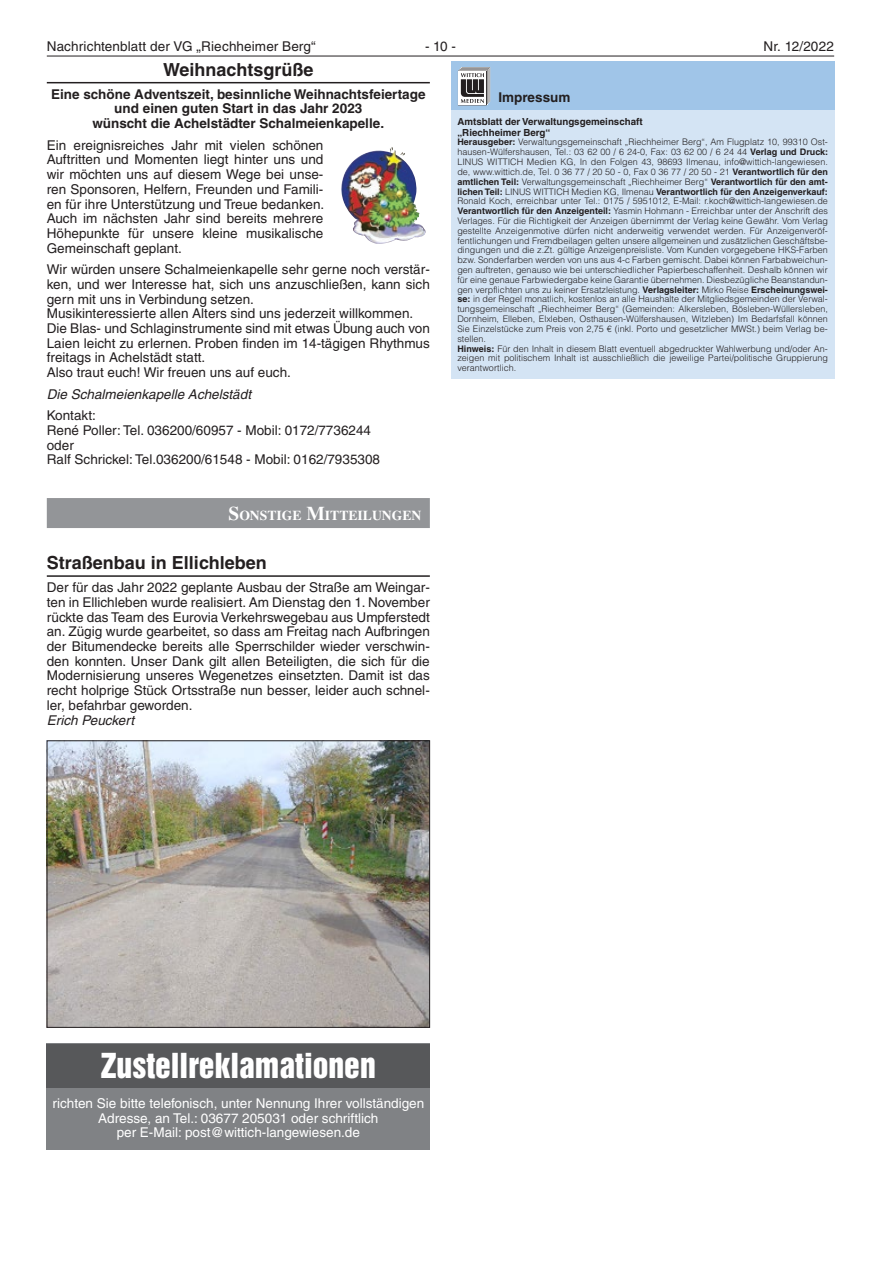
<style>
.page{position:relative;width:881px;height:1263px;background:#fff}
.page>*{position:absolute;margin:0;border:0;box-sizing:border-box;transform-origin:0 0}
.Zustell_ueber{font:31.5px "Helvetica Inserat LT";color:#fff}
.Überschrift{font:700 18px "Helvetica LT";color:#231f20}
.Rasterbalken{font:700 13.65px "Times LT";color:#fff}
.t1{font:13.5px/14.7px "Helvetica LT";color:#231f20;text-align:justify}
.Zustell_norm{font:13.5px/14.7px "Helvetica LT";color:#fff;text-align:center}
.Impressum_kopfz{font:700 13.5px "Helvetica LT";color:#231f20}
.t2{font:italic 13.5px "Helvetica LT";color:#231f20}
.Impressum_oben{font:700 9.75px/10.6px "Helvetica LT";color:#231f20}
.Impressum_Norm{font:300 9px/9.8px "Helvetica LT";color:#231f20;text-align:justify}
.s1{font-weight:700}
.s2{font-size:19.5px}
</style>
<div class="page">
<hr style="left:47px;top:56px;width:786px;height:1px;background:#231f20">
<div style="left:451px;top:99px;width:382px;height:280px;background:#d4e4f4"></div>
<div style="left:451px;top:62px;width:382px;height:48px;background:#a0c5e8"></div>
<svg style="left:458px;top:67px;width:32px;height:38px"></svg>
<hr style="left:47px;top:82px;width:382px;height:1px;background:#231f20">
<div style="left:47px;top:498px;width:382px;height:30px;background:#939598"></div>
<hr style="left:47px;top:575px;width:382px;height:2px;background:#231f20">
<img style="left:49px;top:742px;width:378px;height:283px">
<div style="left:47px;top:1043px;width:382px;height:107px;background:#808285"></div>
<div style="left:47px;top:1044px;width:382px;height:44px;background:#57585a"></div>
<img style="left:341px;top:147px;width:84px;height:97px">
<h3 class="t1" style="left:47px;top:39px;width:270px">Nachrichtenblatt der VG „Riechheimer Berg“</h3>
<h3 class="t1" style="left:425px;top:39px;width:32px">- 10 -</h3>
<h3 class="t1" style="left:763px;top:39px;width:72px">Nr. 12/2022</h3>
<p class="Impressum_kopfz" style="left:498px;top:89px;width:74px">Impressum</p>
<p class="Impressum_oben" style="left:457px;top:116px;width:187px">Amtsblatt der Verwaltungsgemeinschaft „Riechheimer Berg“</p>
<p class="Impressum_Norm" style="left:457px;top:137px;width:372px"><span class="s1">Herausgeber:</span> Verwaltungsgemeinschaft „Riechheimer Berg“, Am Flugplatz 10, 99310 Ost&shy;hausen-Wülfershausen, Tel.: 03 62 00 / 6 24-0, Fax: 03 62 00 / 6 24 44 <span class="s1">Verlag und Druck:<br></span>LINUS WITTICH Medien KG, In den Folgen 43, 98693 Ilmenau, info@wittich-langewiesen. de, www.wittich.de, Tel. 0 36 77 / 20 50 - 0, Fax 0 36 77 / 20 50 - 21 <span class="s1">Verantwortlich für den amtlichen Teil:</span> Verwaltungsgemeinschaft „Riechheimer Berg“ <span class="s1">Verantwortlich für den amt&shy;lichen Teil:</span> LINUS WITTICH Medien KG, Ilmenau <span class="s1">Verantwortlich für den Anzeigenverkauf:<br></span>Ronald Koch, erreichbar unter Tel.: 0175 / 5951012, E-Mail: r.koch@wittich-langewiesen.de <span class="s1">Verantwortlich für den Anzeigenteil:</span> Yasmin Hohmann - Erreichbar unter der Anschrift des Verlages. Für die Richtigkeit der Anzeigen übernimmt der Verlag keine Gewähr. Vom Verlag gestellte Anzeigenmotive dürfen nicht anderweitig verwendet werden. Für Anzeigenveröf&shy;fentlichungen und Fremdbeilagen gelten unsere allgemeinen und zusätzlichen Geschäftsbe&shy;dingungen und die z.Zt. gültige Anzeigenpreisliste. Vom Kunden vorgegebene HKS-Farben bzw. Sonderfarben werden von uns aus 4-c Farben gemischt. Dabei können Farbabweichun&shy;gen auftreten, genauso wie bei unterschiedlicher Papierbeschaffenheit. Deshalb können wir für eine genaue Farbwiedergabe keine Garantie übernehmen. Diesbezügliche Beanstandun&shy;gen verpflichten uns zu keiner Ersatzleistung. <span class="s1">Verlagsleiter:</span> Mirko Reise <span class="s1">Erscheinungswei&shy;se:</span> in der Regel monatlich, kostenlos an alle Haushalte der Mitgliedsgemeinden der Verwal&shy;tungsgemeinschaft „Riechheimer Berg“ (Gemeinden: Alkersleben, Bösleben-Wüllersleben, Dornheim, Elleben, Elxleben, Osthausen-Wülfershausen, Witzleben) Im Bedarfsfall können Sie Einzelstücke zum Preis von 2,75 € (inkl. Porto und gesetzlicher MWSt.) beim Verlag be&shy;stellen.</p>
<p class="Impressum_Norm" style="left:457px;top:343px;width:372px"><span class="s1">Hinweis:</span> Für den Inhalt in diesem Blatt eventuell abgedruckter Wahlwerbung und/oder An&shy;zeigen mit politischem Inhalt ist ausschließlich die jeweilige Partei/politische Gruppierung verantwortlich.</p>
<p class="Überschrift" style="left:163px;top:58px;width:152px">Weihnachtsgrüße</p>
<p class="Impressum_kopfz" style="left:51px;top:86px;width:376px">Eine schöne Adventszeit, besinnliche Weihnachtsfeiertage</p>
<p class="Impressum_kopfz" style="left:114px;top:100px;width:249px">und einen guten Start in das Jahr 2023</p>
<p class="Impressum_kopfz" style="left:92px;top:115px;width:293px">wünscht die Achelstädter Schalmeienkapelle.</p>
<p class="t1" style="left:47px;top:138px;width:279px">Ein ereignisreiches Jahr mit vielen schönen Auftritten und Momenten liegt hinter uns und wir möchten uns auf diesem Wege bei unse&shy;ren Sponsoren, Helfern, Freunden und Famili&shy;en für ihre Unterstützung und Treue bedanken.</p>
<p class="t1" style="left:47px;top:211px;width:278px">Auch im nächsten Jahr sind bereits mehrere Höhepunkte für unsere kleine musikalische Gemeinschaft geplant.</p>
<p class="t1" style="left:47px;top:262px;width:384px">Wir würden unsere Schalmeienkapelle sehr gerne noch verstär&shy;ken, und wer Interesse hat, sich uns anzuschließen, kann sich gern mit uns in Verbindung setzen.</p>
<p class="t1" style="left:47px;top:306px;width:368px">Musikinteressierte allen Alters sind uns jederzeit willkommen.</p>
<p class="t1" style="left:47px;top:321px;width:384px">Die Blas- und Schlaginstrumente sind mit etwas Übung auch von Laien leicht zu erlernen. Proben finden im 14-tägigen Rhythmus freitags in Achelstädt statt.</p>
<p class="t1" style="left:47px;top:365px;width:245px">Also traut euch! Wir freuen uns auf euch.</p>
<p class="t2" style="left:47px;top:386px;width:206px">Die Schalmeienkapelle Achelstädt</p>
<p class="t1" style="left:47px;top:408px;width:50px">Kontakt:</p>
<p class="t1" style="left:47px;top:423px;width:325px">René Poller: Tel. 036200/60957 - Mobil: 0172/7736244</p>
<p class="t1" style="left:47px;top:437px;width:29px">oder</p>
<p class="t1" style="left:47px;top:452px;width:334px">Ralf Schrickel: Tel.036200/61548 - Mobil: 0162/7935308</p>
<p class="Rasterbalken" style="left:228px;top:507px;width:194px"><span class="s2">S</span>ONSTIGE <span class="s2">M</span>ITTEILUNGEN</p>
<p class="Überschrift" style="left:47px;top:552px;width:221px">Straßenbau in Ellichleben</p>
<p class="t1" style="left:47px;top:580px;width:384px">Der für das Jahr 2022 geplante Ausbau der Straße am Weingar&shy;ten in Ellichleben wurde realisiert. Am Dienstag den 1. November rückte das Team des Eurovia Verkehrswegebau aus Umpferstedt an. Zügig wurde gearbeitet, so dass am Freitag nach Aufbringen der Bitumendecke bereits alle Sperrschilder wieder verschwin&shy;den konnten. Unser Dank gilt allen Beteiligten, die sich für die Modernisierung unseres Wegenetzes einsetzten. Damit ist das recht holprige Stück Ortsstraße nun besser, leider auch schnel&shy;ler, befahrbar geworden.</p>
<p class="t2" style="left:47px;top:712px;width:89px">Erich Peuckert</p>
<p class="Zustell_ueber" style="left:101px;top:1047px;width:276px">Zustellreklamationen</p>
<p class="Zustell_norm" style="left:52px;top:1096px;width:373px">richten Sie bitte telefonisch, unter Nennung Ihrer vollständigen<br>Adresse, an Tel.: 03677 205031 oder schriftlich<br>per E-Mail: post@wittich-langewiesen.de</p>
</div>
